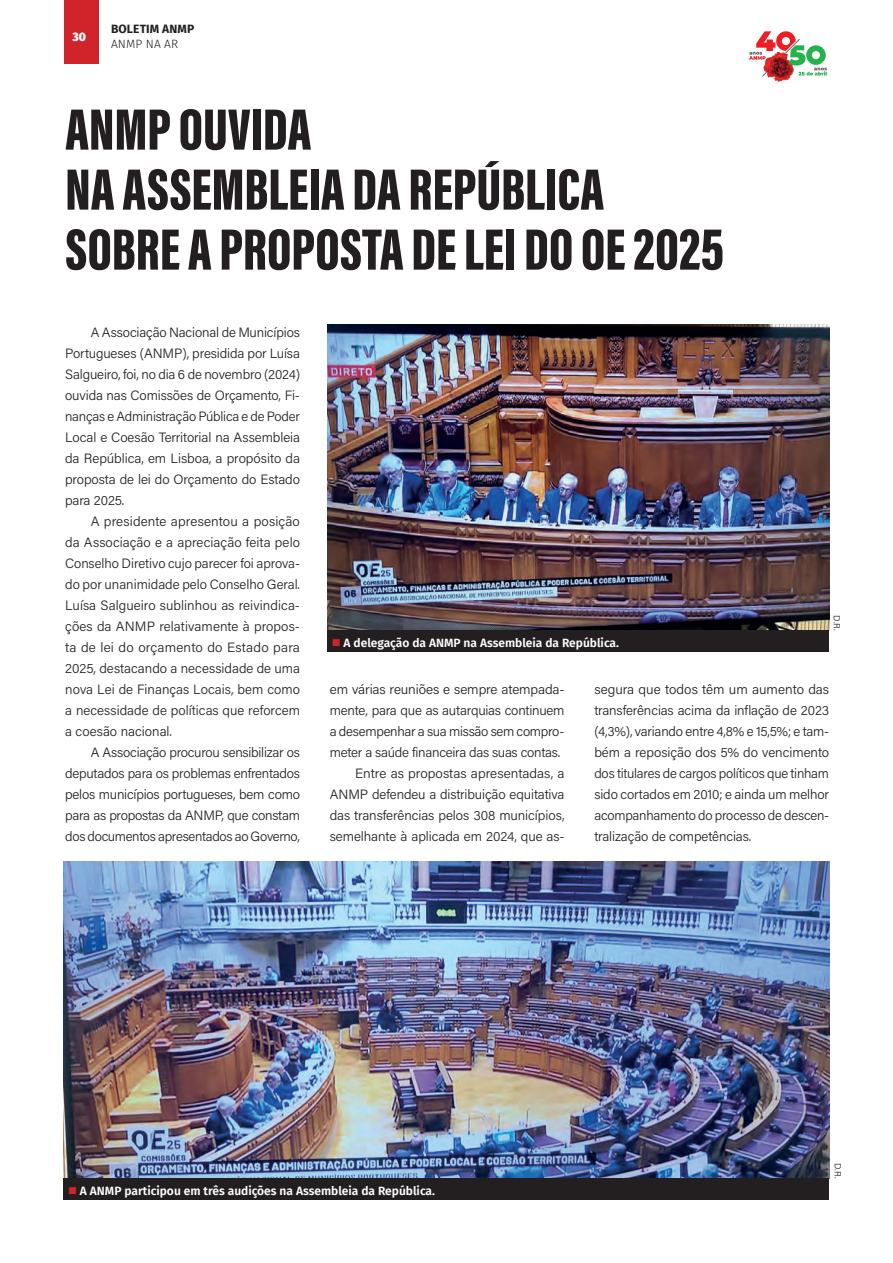
<style>
.page{position:relative;width:893px;height:1263px;background:#fff}
.page>*{position:absolute;margin:0;border:0;box-sizing:border-box;transform-origin:0 0}
.t1{font:60px/60px "Acumin Variable Concept";color:#231f20}
.t2{font:13.5px/21px "Acumin Variable Concept";letter-spacing:-.01em;color:#231f20;text-align:justify}
.t3{font:600 12px "Fira Sans";color:#fff}
.t4{font:700 12px "Fira Sans";letter-spacing:.01em;color:#231f20}
.t5{font:300 12px "Fira Sans";letter-spacing:.01em;color:#231f20}
.t6{font:900 12px "Fira Sans";color:#fff}
.t7{font:9px "Acumin Variable Concept";color:#231f20}
.s1{color:#d1232a}
</style>
<div class="page">
<div style="left:64px;top:0;width:34px;height:64px;background:#d1232a"></div>
<img style="left:768px;top:77px;width:23px;height:5px">
<svg style="left:749px;top:31px;width:78px;height:46px"></svg>
<img style="left:327px;top:325px;width:502px;height:306px">
<div style="left:327px;top:631px;width:502px;height:21px;background:#231f20"></div>
<img style="left:64px;top:862px;width:765px;height:316px">
<div style="left:64px;top:1178px;width:765px;height:21px;background:#231f20"></div>
<p class="t6" style="left:72px;top:27px;width:15px">30</p>
<p class="t4" style="left:111px;top:18px;width:85px">BOLETIM ANMP</p>
<p class="t5" style="left:111px;top:35px;width:69px">ANMP NA AR</p>
<h1 class="t1" style="left:65px;top:96px;width:660px">ANMP OUVIDA<br>NA ASSEMBLEIA DA REPÚBLICA<br>SOBRE A PROPOSTA DE LEI DO OE 2025</h1>
<p class="t2" style="left:65px;top:321px;width:236px;text-indent:26px">A Associação Nacional de Municípios Portugueses (ANMP), presidida por Luísa Salgueiro, foi, no dia 6 de novembro (2024) ouvida nas Comissões de Orçamento, Fi&shy;nanças e Administração Pública e de Poder Local e Coesão Territorial na Assembleia da República, em Lisboa, a propósito da proposta de lei do Orçamento do Estado para 2025.</p>
<p class="t2" style="left:65px;top:510px;width:236px;text-indent:26px">A presidente apresentou a posição da Associação e a apreciação feita pelo Conselho Diretivo cujo parecer foi aprova&shy;do por unanimidade pelo Conselho Geral.<br>Luísa Salgueiro sublinhou as reivindica&shy;ções da ANMP relativamente à propos&shy;ta de lei do orçamento do Estado para 2025, destacando a necessidade de uma nova Lei de Finanças Locais, bem como a necessidade de políticas que reforcem a coesão nacional.</p>
<p class="t2" style="left:65px;top:741px;width:236px;text-indent:26px">A Associação procurou sensibilizar os deputados para os problemas enfrentados pelos municípios portugueses, bem como para as propostas da ANMP, que constam dos documentos apresentados ao Governo,</p>
<p class="t3" style="left:332px;top:633px;width:289px"><span class="s1">■</span> A delegação da ANMP na Assembleia da República.</p>
<p class="t7" style="left:843px;top:615px;width:17px;rotate:90deg">D.R.</p>
<p class="t2" style="left:330px;top:678px;width:236px">em várias reuniões e sempre atempada-</p>
<p class="t2" style="left:330px;top:699px;width:236px">mente, para que as autarquias continuem</p>
<p class="t2" style="left:330px;top:720px;width:236px">a desempenhar a sua missão sem compro-</p>
<p class="t2" style="left:330px;top:741px;width:232px">meter a saúde financeira das suas contas.</p>
<p class="t2" style="left:355px;top:762px;width:211px">Entre as propostas apresentadas, a</p>
<p class="t2" style="left:330px;top:783px;width:236px">ANMP defendeu a distribuição equitativa</p>
<p class="t2" style="left:330px;top:804px;width:236px">das transferências pelos 308 municípios,</p>
<p class="t2" style="left:330px;top:825px;width:236px">semelhante à aplicada em 2024, que as-</p>
<p class="t2" style="left:594px;top:678px;width:236px">segura que todos têm um aumento das transferências acima da inflação de 2023 (4,3%), variando entre 4,8% e 15,5%; e tam&shy;bém a reposição dos 5% do vencimento dos titulares de cargos políticos que tinham sido cortados em 2010; e ainda um melhor acompanhamento do processo de descen&shy;tralização de competências.</p>
<p class="t7" style="left:844px;top:1163px;width:17px;rotate:90deg">D.R.</p>
<p class="t3" style="left:68px;top:1181px;width:369px"><span class="s1">■</span> A ANMP participou em três audições na Assembleia da República.</p>
</div>
